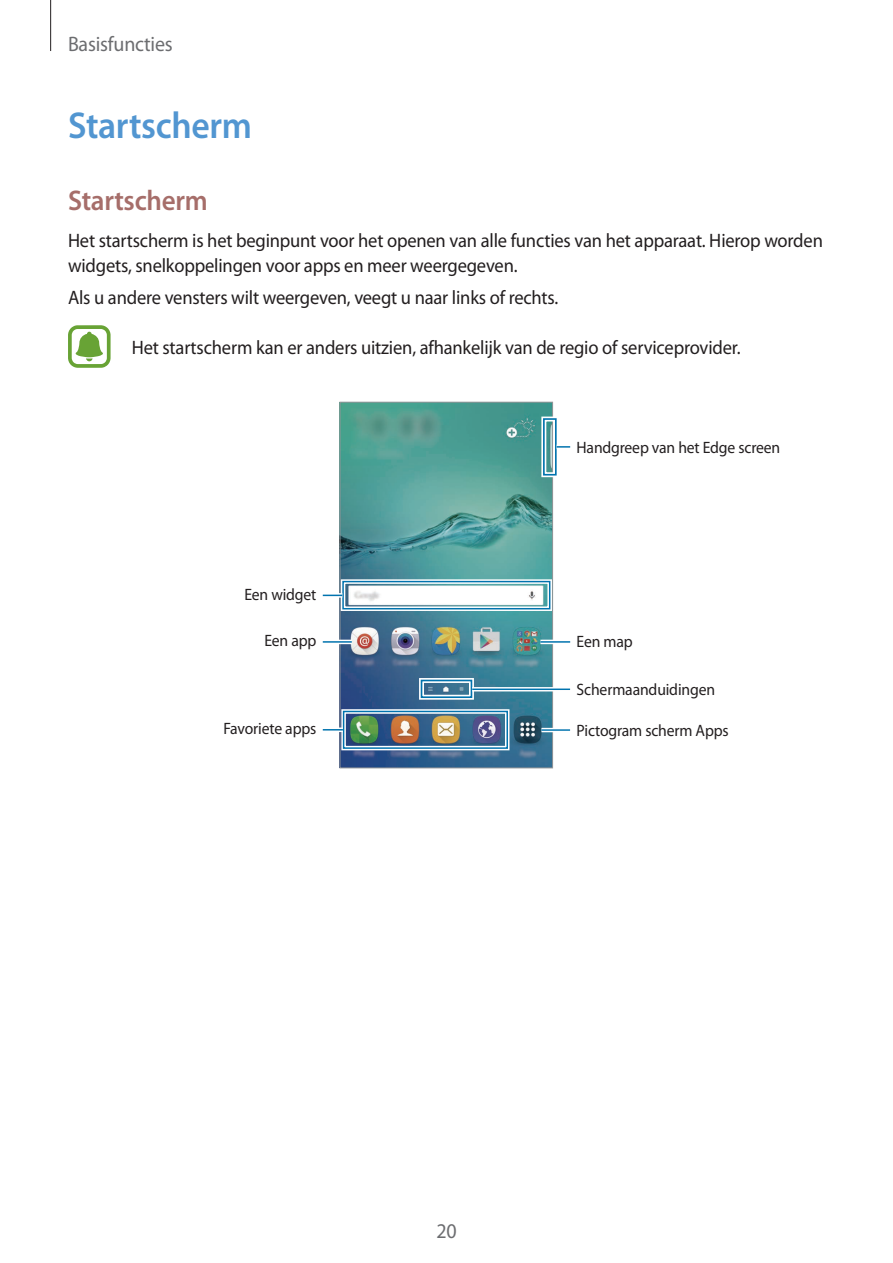
<style>
.page{position:relative;width:893px;height:1263px;background:#fff}
.page>*{position:absolute;margin:0;border:0;box-sizing:border-box;transform-origin:0 0}
.t1{font:600 37.5px "Myriad Pro";letter-spacing:-.01em;color:#5296d1;scale:.95 1}
.t2{font:600 28.5px "Myriad Pro";letter-spacing:-.01em;color:#a66e6a;scale:.95 1}
.t3{font:21px "Myriad Pro";letter-spacing:-.01em;color:#6c6d70;scale:.95 1}
.t4{font:19.5px/25.5px "Myriad Pro";letter-spacing:-.01em;color:#231f20;scale:.95 1}
.t5{font:16.5px "Myriad Pro";letter-spacing:-.01em;color:#231f20;scale:.95 1}
</style>
<div class="page">
<hr style="left:50px;top:0;width:1px;height:51px;background:#231f20">
<svg style="left:68px;top:325px;width:43px;height:43px"></svg>
<img style="left:339px;top:401px;width:214px;height:368px">
<div style="left:419px;top:678px;width:55px;height:22px;border:5px solid #fff"></div>
<div style="left:421px;top:680px;width:51px;height:18px;border:2px solid #0073ae"></div>
<div style="left:341px;top:709px;width:168px;height:41px;border:4px solid #fff"></div>
<div style="left:343px;top:711px;width:165px;height:38px;border:2px solid #0073ae"></div>
<hr style="left:472px;top:687px;width:98px;height:4px;background:#fff">
<hr style="left:472px;top:688px;width:98px;height:2px;background:#0073ae">
<hr style="left:541px;top:728px;width:29px;height:4px;background:#fff">
<hr style="left:541px;top:729px;width:29px;height:2px;background:#0073ae">
<hr style="left:323px;top:640px;width:29px;height:4px;background:#fff">
<hr style="left:323px;top:641px;width:29px;height:2px;background:#0073ae">
<svg style="left:323px;top:727px;width:20px;height:5px"></svg>
<svg style="left:323px;top:729px;width:20px;height:1px"></svg>
<hr style="left:540px;top:640px;width:30px;height:4px;background:#fff">
<hr style="left:540px;top:641px;width:30px;height:2px;background:#0073ae">
<div style="left:341px;top:579px;width:211px;height:32px;border:4px solid #fff"></div>
<div style="left:342px;top:581px;width:208px;height:28px;border:2px solid #0073ae"></div>
<svg style="left:323px;top:593px;width:19px;height:5px"></svg>
<svg style="left:323px;top:595px;width:19px;height:1px"></svg>
<div style="left:541px;top:417px;width:17px;height:60px;border:5px solid #fff"></div>
<div style="left:543px;top:418px;width:14px;height:57px;border:2px solid #0073ae"></div>
<hr style="left:557px;top:445px;width:13px;height:4px;background:#fff">
<svg style="left:557px;top:446px;width:13px;height:2px"></svg>
<p class="t3" style="left:68px;top:31px;width:112px">Basisfuncties</p>
<h1 class="t1" style="left:68px;top:101px;width:195px">Startscherm</h1>
<h2 class="t2" style="left:68px;top:183px;width:149px">Startscherm</h2>
<p class="t4" style="left:68px;top:227px;width:796px">Het startscherm is het beginpunt voor het openen van alle functies van het apparaat. Hierop worden widgets, snelkoppelingen voor apps en meer weergegeven.</p>
<p class="t4" style="left:68px;top:284px;width:518px">Als u andere vensters wilt weergeven, veegt u naar links of rechts.</p>
<p class="t4" style="left:132px;top:334px;width:642px">Het startscherm kan er anders uitzien, afhankelijk van de regio of serviceprovider.</p>
<p class="t5" style="left:577px;top:437px;width:216px">Handgreep van het Edge screen</p>
<p class="t5" style="left:244px;top:584px;width:77px">Een widget</p>
<p class="t5" style="left:264px;top:630px;width:56px">Een app</p>
<p class="t5" style="left:577px;top:631px;width:61px">Een map</p>
<p class="t5" style="left:577px;top:679px;width:147px">Schermaanduidingen</p>
<p class="t5" style="left:223px;top:718px;width:99px">Favoriete apps</p>
<p class="t5" style="left:577px;top:721px;width:162px">Pictogram scherm Apps</p>
<p class="t3" style="left:436px;top:1218px;width:23px">20</p>
</div>
